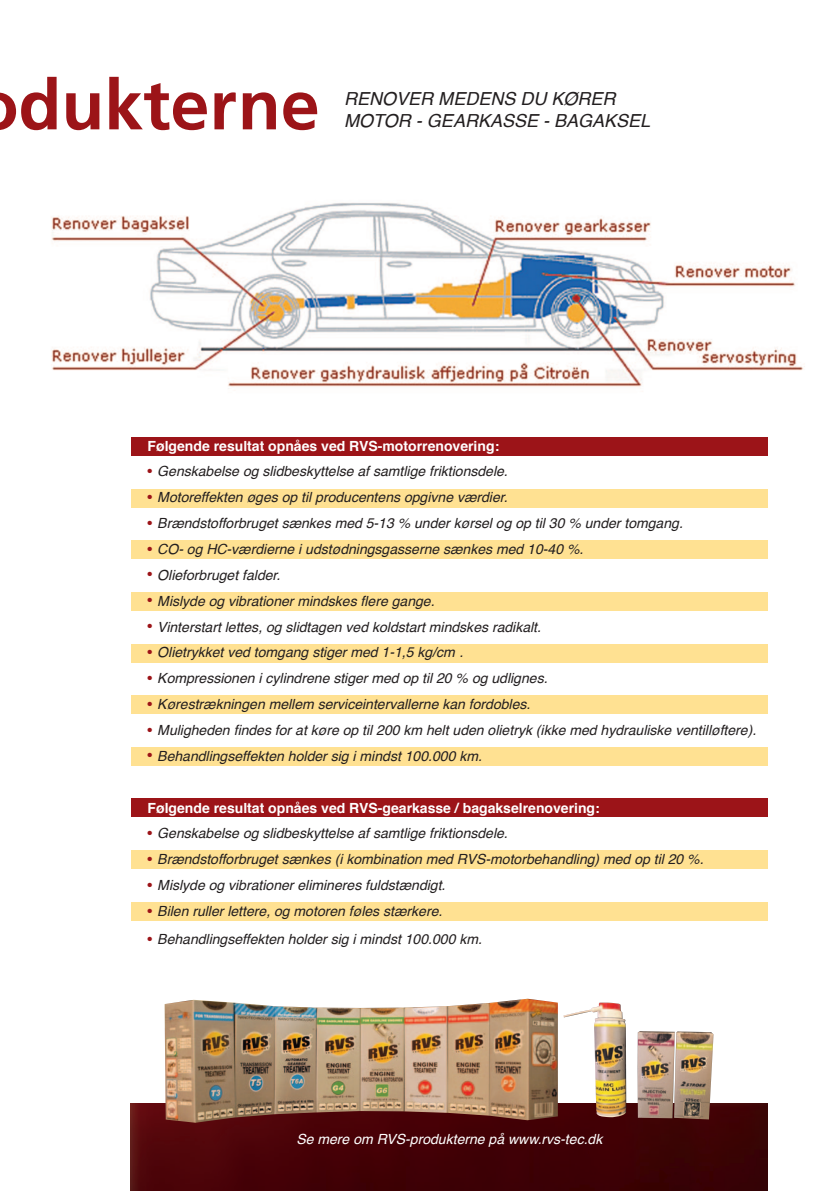
<style>
.page{position:relative;width:840px;height:1191px;background:#fff}
.page>*{position:absolute;margin:0;border:0;box-sizing:border-box;transform-origin:0 0}
.t1{font:700 70px "Frutiger";color:#9c1418}
.t2{font:italic 18px/21.6px "Helvetica";color:#231f20}
.t3{font:italic 14px "Helvetica";color:#231f20}
.t4{font:700 14px "Helvetica";color:#fff}
.t5{font:italic 14px "Helvetica";color:#fff}
</style>
<div class="page">
<img style="left:131px;top:1103px;width:636px;height:88px">
<img style="left:51px;top:202px;width:754px;height:185px">
<img style="left:164px;top:998px;width:393px;height:124px">
<div style="left:131px;top:437px;width:636px;height:19px;background:#9c1418"></div>
<div style="left:131px;top:489px;width:636px;height:18px;background:#ffe192"></div>
<div style="left:131px;top:540px;width:636px;height:19px;background:#ffe192"></div>
<div style="left:131px;top:592px;width:636px;height:19px;background:#ffe192"></div>
<div style="left:131px;top:643px;width:636px;height:19px;background:#ffe192"></div>
<div style="left:131px;top:695px;width:636px;height:19px;background:#ffe192"></div>
<div style="left:131px;top:747px;width:636px;height:18px;background:#ffe192"></div>
<div style="left:131px;top:798px;width:636px;height:19px;background:#9c1418"></div>
<div style="left:131px;top:850px;width:636px;height:19px;background:#ffe192"></div>
<div style="left:131px;top:901px;width:636px;height:19px;background:#ffe192"></div>
<img style="left:563px;top:1002px;width:150px;height:117px">
<h1 class="t1" style="left:19px;top:64px;width:302px">dukterne</h1>
<p class="t2" style="left:344px;top:88px;width:307px">RENOVER MEDENS DU KØRER<br>MOTOR - GEARKASSE - BAGAKSEL</p>
<p class="t4" style="left:147px;top:434px;width:353px">Følgende resultat opnåes ved RVS-motorrenovering:</p>
<p class="t3" style="left:147px;top:460px;width:361px"><sup>●</sup> Genskabelse og slidbeskyttelse af samtlige friktionsdele.</p>
<p class="t3" style="left:147px;top:486px;width:361px"><sup>●</sup> Motoreffekten øges op til producentens opgivne værdier.</p>
<p class="t3" style="left:147px;top:512px;width:536px"><sup>●</sup> Brændstofforbruget sænkes med 5-13 % under kørsel og op til 30 % under tomgang.</p>
<p class="t3" style="left:147px;top:538px;width:437px"><sup>●</sup> CO- og HC-værdierne i udstødningsgasserne sænkes med 10-40 %.</p>
<p class="t3" style="left:147px;top:564px;width:134px"><sup>●</sup> Olieforbruget falder.</p>
<p class="t3" style="left:147px;top:590px;width:288px"><sup>●</sup> Mislyde og vibrationer mindskes flere gange.</p>
<p class="t3" style="left:147px;top:615px;width:395px"><sup>●</sup> Vinterstart lettes, og slidtagen ved koldstart mindskes radikalt.</p>
<p class="t3" style="left:147px;top:641px;width:317px"><sup>●</sup> Olietrykket ved tomgang stiger med 1-1,5 kg/cm².</p>
<p class="t3" style="left:147px;top:667px;width:401px"><sup>●</sup> Kompressionen i cylindrene stiger med op til 20 % og udlignes.</p>
<p class="t3" style="left:147px;top:693px;width:384px"><sup>●</sup> Kørestrækningen mellem serviceintervallerne kan fordobles.</p>
<p class="t3" style="left:147px;top:719px;width:610px"><sup>●</sup> Muligheden findes for at køre op til 200 km helt uden olietryk (ikke med hydrauliske ventilløftere).</p>
<p class="t3" style="left:147px;top:745px;width:336px"><sup>●</sup> Behandlingseffekten holder sig i mindst 100.000 km.</p>
<p class="t4" style="left:147px;top:796px;width:453px">Følgende resultat opnåes ved RVS-gearkasse / bagakselrenovering:</p>
<p class="t3" style="left:147px;top:822px;width:361px"><sup>●</sup> Genskabelse og slidbeskyttelse af samtlige friktionsdele.</p>
<p class="t3" style="left:147px;top:848px;width:557px"><sup>●</sup> Brændstofforbruget sænkes (i kombination med RVS-motorbehandling) med op til 20 %.</p>
<p class="t3" style="left:147px;top:874px;width:299px"><sup>●</sup> Mislyde og vibrationer elimineres fuldstændigt.</p>
<p class="t3" style="left:147px;top:900px;width:296px"><sup>●</sup> Bilen ruller lettere, og motoren føles stærkere.</p>
<p class="t3" style="left:147px;top:928px;width:336px"><sup>●</sup> Behandlingseffekten holder sig i mindst 100.000 km.</p>
<p class="t5" style="left:296px;top:1127px;width:307px">Se mere om RVS-produkterne på www.rvs-tec.dk</p>
</div>
